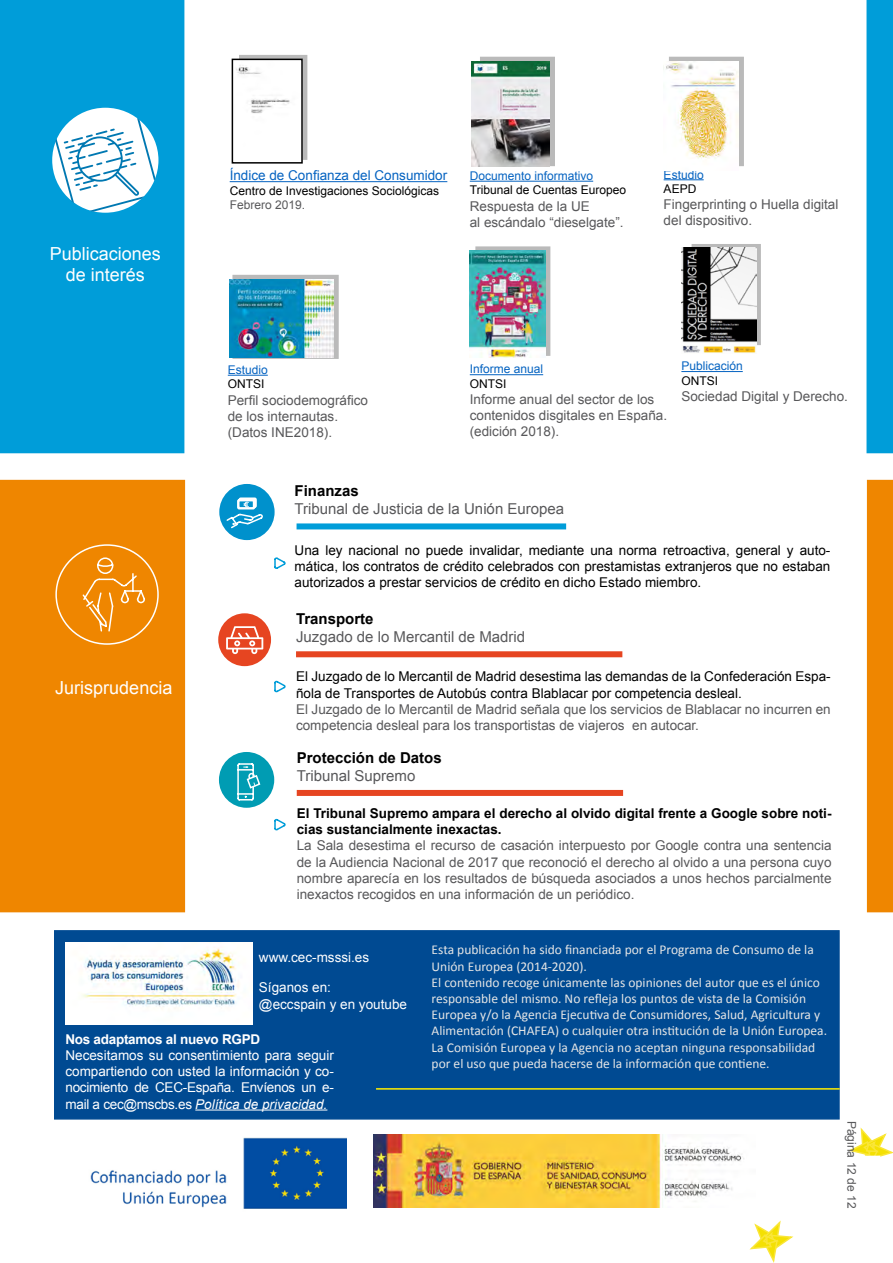
<style>
.page{position:relative;width:893px;height:1263px;background:#fff}
.page>*{position:absolute;margin:0;border:0;box-sizing:border-box;transform-origin:0 0}
.t1{font:18px/21.6px "Arial";color:#fff;text-align:center}
.t2{font:15px "Arial";color:#58585a}
.t3{font:700 15px "Arial";color:#000}
.t4{font:13.5px/16.2px "Arial";color:#58585a}
.t5{font:13.5px/16.2px "Calibri";color:#e6e6e6}
.t6{font:13.5px/16.2px "Arial";color:#000;text-align:justify}
.t7{font:13.5px/16.2px "Arial";color:#fff}
.t8{font:700 13.5px/16.2px "Arial";color:#000}
.t9{font:13.5px "Arial";color:#0563c1}
.t10{font:700 13.5px "Arial";letter-spacing:-.02em;color:#fff}
.t11{font:12px "Arial";color:#000}
.t12{font:12px "Arial";color:#0563c1}
.t13{font:12px "Arial";color:#58585a}
.s1{font-style:italic}
</style>
<div class="page">
<svg style="left:848px;top:1127px;width:45px;height:30px"></svg>
<svg style="left:749px;top:1220px;width:45px;height:43px"></svg>
<div style="left:0;top:0;width:184px;height:453px;background:#009dd9"></div>
<div style="left:52px;top:108px;width:106px;height:105px;background:#fff;border-radius:50%"></div>
<svg style="left:55px;top:118px;width:100px;height:94px"></svg>
<div style="left:239px;top:55px;width:68px;height:105px;background:linear-gradient(to bottom,#bababa,#bababa);border:2px solid #bababa"></div>
<hr style="left:230px;top:181px;width:217px;height:1px;background:#0563c1">
<img style="left:236px;top:62px;width:64px;height:98px">
<div style="left:232px;top:59px;width:71px;height:105px;border:2px solid #000"></div>
<hr style="left:470px;top:181px;width:123px;height:1px;background:#0563c1">
<div style="left:480px;top:57px;width:75px;height:109px;background:#bababa"></div>
<img style="left:472px;top:61px;width:78px;height:105px">
<hr style="left:664px;top:179px;width:40px;height:1px;background:#0563c1">
<div style="left:669px;top:57px;width:75px;height:109px;background:linear-gradient(to bottom,#bababa,#bababa);border:2px solid #bababa"></div>
<img style="left:663px;top:61px;width:75px;height:105px">
<div style="left:232px;top:275px;width:107px;height:84px;background:#bababa;border:2px solid #bababa"></div>
<hr style="left:228px;top:375px;width:40px;height:1px;background:#0563c1">
<img style="left:229px;top:279px;width:105px;height:78px">
<hr style="left:681px;top:371px;width:62px;height:1px;background:#0563c1">
<div style="left:692px;top:244px;width:69px;height:101px;background:#bababa"></div>
<img style="left:681px;top:247px;width:76px;height:106px">
<hr style="left:470px;top:374px;width:73px;height:1px;background:#0563c1">
<svg style="left:475px;top:246px;width:75px;height:110px"></svg>
<img style="left:470px;top:251px;width:75px;height:106px">
<div style="left:0;top:480px;width:185px;height:432px;background:#ef8600"></div>
<div style="left:56px;top:545px;width:102px;height:99px;background:#ef8600;border-radius:50%"></div>
<div style="left:55px;top:544px;width:104px;height:101px;border:2px solid #fff;border-radius:50%"></div>
<svg style="left:82px;top:557px;width:64px;height:75px"></svg>
<svg style="left:107px;top:1119px;width:55px;height:1px"></svg>
<div style="left:10px;top:1156px;width:870px;height:54px;background:#fff;border:2px solid #fff"></div>
<div style="left:54px;top:930px;width:786px;height:189px;background:#004a92;border:2px solid #004a92"></div>
<hr style="left:376px;top:1088px;width:464px;height:1px;background:#ffed00">
<hr style="left:195px;top:1109px;width:132px;height:1px;background:#fff">
<img style="left:374px;top:1134px;width:381px;height:73px">
<img style="left:65px;top:943px;width:188px;height:82px">
<img style="left:82px;top:1137px;width:265px;height:73px">
<div style="left:297px;top:523px;width:269px;height:6px;background:#009dd9"></div>
<div style="left:219px;top:484px;width:56px;height:56px;background:#0091cc;border-radius:50%"></div>
<svg style="left:226px;top:497px;width:37px;height:32px"></svg>
<div style="left:296px;top:651px;width:326px;height:6px;background:#e64521"></div>
<div style="left:218px;top:613px;width:53px;height:53px;background:#e64521;border-radius:50%"></div>
<svg style="left:226px;top:626px;width:37px;height:28px"></svg>
<div style="left:297px;top:790px;width:326px;height:6px;background:#e64521"></div>
<div style="left:219px;top:752px;width:55px;height:56px;background:#009cb3;border-radius:50%"></div>
<svg style="left:237px;top:763px;width:24px;height:38px"></svg>
<div style="left:867px;top:480px;width:26px;height:432px;background:#ef8600"></div>
<svg style="left:866px;top:0;width:27px;height:453px;background:#0fa2db"></svg>
<svg style="left:274px;top:557px;width:12px;height:12px"></svg>
<svg style="left:274px;top:680px;width:12px;height:13px"></svg>
<svg style="left:274px;top:818px;width:12px;height:13px"></svg>
<h1 class="t1" style="left:50px;top:242px;width:113px">Publicaciones de interés</h1>
<h1 class="t1" style="left:55px;top:677px;width:119px">Jurisprudencia</h1>
<p class="t9" style="left:230px;top:166px;width:219px">Índice de Confianza del Consumidor</p>
<p class="t11" style="left:230px;top:182px;width:211px">Centro de Investigaciones Sociológicas</p>
<p class="t13" style="left:230px;top:197px;width:77px">Febrero 2019.</p>
<p class="t12" style="left:470px;top:167px;width:125px">Documento informativo</p>
<p class="t11" style="left:470px;top:182px;width:158px">Tribunal de Cuentas Europeo</p>
<p class="t4" style="left:470px;top:198px;width:155px">Respuesta de la UE<br>al escándalo “dieselgate”.</p>
<p class="t12" style="left:664px;top:166px;width:42px">Estudio</p>
<p class="t11" style="left:664px;top:180px;width:34px">AEPD</p>
<p class="t4" style="left:664px;top:196px;width:176px">Fingerprinting o Huella digital del dispositivo.</p>
<p class="t12" style="left:228px;top:361px;width:42px">Estudio</p>
<p class="t11" style="left:228px;top:376px;width:38px">ONTSI</p>
<p class="t4" style="left:228px;top:392px;width:142px">Perfil sociodemográfico de los internautas. (Datos INE2018).</p>
<p class="t12" style="left:470px;top:361px;width:75px">Informe anual</p>
<p class="t11" style="left:470px;top:375px;width:38px">ONTSI</p>
<p class="t4" style="left:470px;top:391px;width:199px">Informe anual del sector de los contenidos disgitales en España. (edición 2018).</p>
<p class="t12" style="left:681px;top:358px;width:63px">Publicación</p>
<p class="t11" style="left:681px;top:372px;width:38px">ONTSI</p>
<p class="t4" style="left:681px;top:388px;width:168px">Sociedad Digital y Derecho.</p>
<p class="t3" style="left:295px;top:480px;width:66px">Finanzas</p>
<p class="t2" style="left:295px;top:498px;width:271px">Tribunal de Justicia de la Unión Europea</p>
<p class="t6" style="left:295px;top:542px;width:537px">Una ley nacional no puede invalidar, mediante una norma retroactiva, general y auto&shy;mática, los contratos de crédito celebrados con prestamistas extranjeros que no estaban autorizados a prestar servicios de crédito en dicho Estado miembro.</p>
<p class="t3" style="left:296px;top:608px;width:79px">Transporte</p>
<p class="t2" style="left:296px;top:627px;width:231px">Juzgado de lo Mercantil de Madrid</p>
<p class="t6" style="left:296px;top:668px;width:536px">El Juzgado de lo Mercantil de Madrid desestima las demandas de la Confederación Espa&shy;ñola de Transportes de Autobús contra Blablacar por competencia desleal.</p>
<p class="t4" style="left:296px;top:701px;width:536px">El Juzgado de lo Mercantil de Madrid señala que los servicios de Blablacar no incurren en competencia desleal para los transportistas de viajeros en autocar.</p>
<p class="t3" style="left:297px;top:747px;width:147px">Protección de Datos</p>
<p class="t2" style="left:297px;top:765px;width:120px">Tribunal Supremo</p>
<p class="t8" style="left:297px;top:805px;width:536px">El Tribunal Supremo ampara el derecho al olvido digital frente a Google sobre noti&shy;cias sustancialmente inexactas.</p>
<p class="t4" style="left:297px;top:837px;width:536px;text-align:justify">La Sala desestima el recurso de casación interpuesto por Google contra una sentencia de la Audiencia Nacional de 2017 que reconoció el derecho al olvido a una persona cuyo nombre aparecía en los resultados de búsqueda asociados a unos hechos parcialmente inexactos recogidos en una información de un periódico.</p>
<p class="t7" style="left:259px;top:949px;width:112px">www.cec-msssi.es</p>
<p class="t7" style="left:259px;top:979px;width:150px">Síganos en:<br>@eccspain y en youtube</p>
<p class="t10" style="left:65px;top:1029px;width:196px">Nos adaptamos al nuevo RGPD</p>
<p class="t7" style="left:65px;top:1047px;width:270px;text-align:justify">Necesitamos su consentimiento para seguir compartiendo con usted la información y co&shy;nocimiento de CEC-España. Envíenos un e&shy;mail a cec@mscbs.es <span class="s1">Política de privacidad.</span></p>
<p class="t5" style="left:432px;top:941px;width:397px">Esta publicación ha sido financiada por el Programa de Consumo de la Unión Europea (2014-2020).<br>El contenido recoge únicamente las opiniones del autor que es el único responsable del mismo. No refleja los puntos de vista de la Comisión Europea y/o la Agencia Ejecutiva de Consumidores, Salud, Agricultura y Alimentación (CHAFEA) o cualquier otra institución de la Unión Europea.<br>La Comisión Europea y la Agencia no aceptan ninguna responsabilidad por el uso que pueda hacerse de la información que contiene.</p>
<p class="t13" style="left:860px;top:1121px;width:89px;rotate:90deg">Página 12 de 12</p>
</div>
